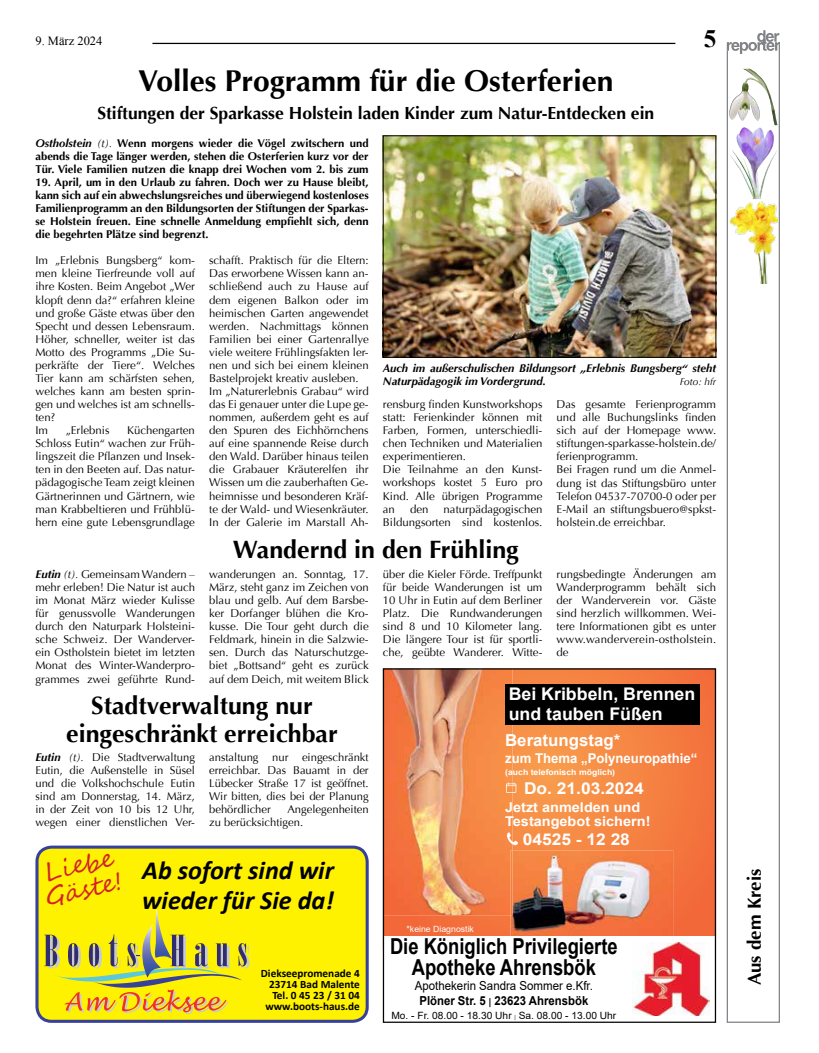
<style>
.page{position:relative;width:819px;height:1053px;background:#fff}
.page>*{position:absolute;margin:0;border:0;box-sizing:border-box;transform-origin:0 0}
.t1{font:700 30px "Optima";color:#000}
.t2{font:italic 700 26.25px/30.5px "Calibri";color:#000}
.t3{font:700 25px/27.5px "Optima";color:#000;text-align:center}
.t4{font:25px/25px "Segoe Script";color:#d2232a}
.t5{font:700 25px "Times New Roman";color:#000}
.t6{font:700 22px/21.2px "Arial";color:#000;text-align:center;scale:.84 1}
.t7{font:700 18.75px "Optima";color:#000}
.t8{font:700 17.5px "Optima";color:#000}
.t9{font:700 17.38px/19.6px "Arial";color:#fff}
.t10{font:700 16.5px "Arial";color:#fff}
.t11{font:700 16.25px "Arial";color:#fff;scale:1.07 1}
.t12{font:700 13.5px/14.1px "Arial";color:#fff;scale:1.07 1}
.t13{font:700 13.5px "Arial";color:#fff}
.t14{font:12.5px "Times New Roman";color:#000}
.t15{font:12.38px/15px "Arial";color:#000;text-align:center;scale:.93 1}
.t16{font:11.25px/13px "Optima";color:#000;text-align:justify}
.t17{font:700 11.25px/13px "Optima";color:#000;text-align:justify}
.t18{font:italic 700 11.25px/13px "Optima";color:#000}
.t19{font:700 11.25px/11.2px "Calibri";color:#000;text-align:right}
.t20{font:10px "Arial";color:#000}
.t21{font:italic 10px "Optima";color:#000}
.t22{font:8.5px "Arial";color:#fff}
.t23{font:700 8.12px "Arial";color:#fff;scale:1.07 1}
.s1{font-style:italic}
.s2{font-weight:400;font-style:italic}
.s3{font-weight:700;font-style:italic}
.s4{font-weight:700}
.s5{font-weight:700;font-size:9.62px}
.s6{font-size:5.5px}
</style>
<div class="page">
<hr style="left:152px;top:43px;width:523px;height:1px;background:#000">
<svg style="left:385px;top:670px;width:329px;height:266px;background:#f38041"></svg>
<img style="left:385px;top:670px;width:127px;height:245px">
<div style="left:505px;top:683px;width:194px;height:41px;background:#000"></div>
<img style="left:632px;top:942px;width:77px;height:73px">
<img style="left:510px;top:850px;width:163px;height:86px">
<img style="left:510px;top:850px;width:2px;height:65px">
<svg style="left:507px;top:832px;width:11px;height:13px"></svg>
<svg style="left:506px;top:782px;width:10px;height:10px"></svg>
<div style="left:383px;top:668px;width:333px;height:354px;border:1px solid #000"></div>
<div style="left:37px;top:847px;width:330px;height:174px;background:#fff200;border-radius:15px"></div>
<div style="left:35px;top:845px;width:333px;height:177px;border:3px solid #37419a;border-radius:15px"></div>
<svg style="left:44px;top:909px;width:205px;height:105px"></svg>
<img style="left:385px;top:137px;width:329px;height:218px">
<div style="left:383px;top:135px;width:333px;height:222px;border:1px solid #000"></div>
<svg style="left:726px;top:54px;width:54px;height:968px"></svg>
<svg style="left:726px;top:30px;width:54px;height:24px"></svg>
<img style="left:743px;top:69px;width:16px;height:15px">
<img style="left:729px;top:127px;width:48px;height:72px">
<img style="left:729px;top:201px;width:48px;height:82px">
<p class="t14" style="left:35px;top:32px;width:69px">9. März 2024</p>
<p class="t5" style="left:703px;top:21px;width:14px">5</p>
<p class="t1" style="left:138px;top:64px;width:477px">Volles Programm für die Osterferien</p>
<p class="t8" style="left:97px;top:102px;width:558px">Stiftungen der Sparkasse Holstein laden Kinder zum Natur-Entdecken ein</p>
<p class="t17" style="left:35px;top:136px;width:335px"><span class="s1">Ostholstein</span> <span class="s2">(t).</span> Wenn morgens wieder die Vögel zwitschern und abends die Tage länger werden, stehen die Osterferien kurz vor der Tür. Viele Familien nutzen die knapp drei Wochen vom 2. bis zum</p>
<p class="t17" style="left:35px;top:176px;width:335px">19. April, um in den Urlaub zu fahren. Doch wer zu Hause bleibt, kann sich auf ein abwechslungsreiches und überwiegend kostenloses Familienprogramm an den Bildungsorten der Stiftungen der Sparkas&shy;se Holstein freuen. Eine schnelle Anmeldung empfiehlt sich, denn die begehrten Plätze sind begrenzt.</p>
<p class="t16" style="left:35px;top:254px;width:161px;text-align:left">Im „Erlebnis Bungsberg“ kom&shy;men kleine Tierfreunde voll auf ihre Kosten. Beim Angebot „Wer klopft denn da?“ erfahren kleine und große Gäste etwas über den<br>Specht und dessen Lebensraum.<br>Höher, schneller, weiter ist das<br>Motto des Programms „Die Su&shy;perkräfte der Tiere“. Welches<br>Tier kann am schärfsten sehen, welches kann am besten sprin&shy;gen und welches ist am schnells&shy;ten?<br>Im</p>
<p class="t16" style="left:66px;top:424px;width:45px">„Erlebnis</p>
<p class="t16" style="left:35px;top:424px;width:161px;text-indent:92px">Küchengarten Schloss Eutin“ wachen zur Früh&shy;lingszeit die Pflanzen und Insek&shy;ten in den Beeten auf. Das natur&shy;pädagogische Team zeigt kleinen Gärtnerinnen und Gärtnern, wie man Krabbeltieren und Frühblü&shy;hern eine gute Lebensgrundlage</p>
<p class="t16" style="left:209px;top:254px;width:161px;text-align:left">schafft. Praktisch für die Eltern:<br>Das erworbene Wissen kann an&shy;schließend auch zu Hause auf dem eigenen Balkon oder im heimischen Garten angewendet werden. Nachmittags können<br>Familien bei einer Gartenrallye viele weitere Frühlingsfakten ler&shy;nen und sich bei einem kleinen<br>Bastelprojekt kreativ ausleben.<br>Im „Naturerlebnis Grabau“ wird das Ei genauer unter die Lupe ge&shy;nommen, außerdem geht es auf den Spuren des Eichhörnchens auf eine spannende Reise durch den Wald. Darüber hinaus teilen die Grabauer Kräuterelfen ihr<br>Wissen um die zauberhaften Ge&shy;heimnisse und besonderen Kräf&shy;te der Wald- und Wiesenkräuter.<br>In der Galerie im Marstall Ah-</p>
<p class="t18" style="left:383px;top:361px;width:335px">Auch im außerschulischen Bildungsort „Erlebnis Bungsberg“ steht<br>Naturpädagogik im Vordergrund.</p>
<p class="t21" style="left:679px;top:375px;width:38px">Foto: hfr</p>
<p class="t16" style="left:383px;top:398px;width:161px;text-align:left">rensburg finden Kunstworkshops statt: Ferienkinder können mit<br>Farben, Formen, unterschiedli&shy;chen Techniken und Materialien experimentieren.<br>Die Teilnahme an den Kunst&shy;workshops kostet 5 Euro pro<br>Kind. Alle übrigen Programme an</p>
<p class="t16" style="left:383px;top:502px;width:161px;text-align:right">naturpädagogischen<br>Bildungsorten sind kostenlos.</p>
<p class="t16" style="left:410px;top:502px;width:20px">den</p>
<p class="t16" style="left:556px;top:398px;width:161px;text-align:left">Das gesamte Ferienprogramm und alle Buchungslinks finden sich auf der Homepage www. stiftungen-sparkasse-holstein.de/ ferienprogramm.<br>Bei Fragen rund um die Anmel&shy;dung ist das Stiftungsbüro unter<br>Telefon 04537-70700-0 oder per<br>E-Mail an stiftungsbuero@spkst&shy;holstein.de erreichbar.</p>
<p class="t3" style="left:233px;top:535px;width:287px">Wandernd in den Frühling</p>
<p class="t16" style="left:383px;top:567px;width:161px">über die Kieler Förde. Treffpunkt für beide Wanderungen ist um 10 Uhr in Eutin auf dem Berliner Platz. Die Rundwanderungen sind 8 und 10 Kilometer lang.<br>Die längere Tour ist für sportli&shy;che, geübte Wanderer. Witte-</p>
<p class="t16" style="left:556px;top:567px;width:161px">rungsbedingte Änderungen am Wanderprogramm behält sich der Wanderverein vor. Gäste sind herzlich willkommen. Wei&shy;tere Informationen gibt es unter www.wanderverein-ostholstein. de</p>
<p class="t16" style="left:35px;top:567px;width:161px"><span class="s3">Eutin</span> <span class="s1">(t).</span> Gemeinsam Wandern – mehr erleben! Die Natur ist auch im Monat März wieder Kulisse für genussvolle Wanderungen durch den Naturpark Holsteini&shy;sche Schweiz. Der Wanderver&shy;ein Ostholstein bietet im letzten Monat des Winter-Wanderpro&shy;grammes zwei geführte Rund-</p>
<p class="t16" style="left:209px;top:567px;width:161px">wanderungen an. Sonntag, 17.<br>März, steht ganz im Zeichen von blau und gelb. Auf dem Barsbe&shy;ker Dorfanger blühen die Kro&shy;kusse. Die Tour geht durch die Feldmark, hinein in die Salzwie&shy;sen. Durch das Naturschutzge&shy;biet „Bottsand“ geht es zurück auf dem Deich, mit weitem Blick</p>
<p class="t3" style="left:66px;top:692px;width:273px">Stadtverwaltung nur eingeschränkt erreichbar</p>
<p class="t16" style="left:35px;top:750px;width:161px"><span class="s3">Eutin</span> <span class="s1">(t).</span> Die Stadtverwaltung Eutin, die Außenstelle in Süsel und die Volkshochschule Eutin sind am Donnerstag, 14. März, in der Zeit von 10 bis 12 Uhr, wegen einer dienstlichen Ver-</p>
<p class="t16" style="left:209px;top:750px;width:161px">anstaltung nur eingeschränkt erreichbar. Das Bauamt in der Lübecker Straße 17 ist geöffnet.<br>Wir bitten, dies bei der Planung behördlicher</p>
<p class="t16" style="left:209px;top:803px;width:161px;text-indent:78px">Angelegenheiten zu berücksichtigen.</p>
<p class="t4" style="left:38px;top:861px;width:80px;rotate:-12deg">Liebe<br>Gäste!</p>
<p class="t2" style="left:142px;top:853px;width:193px">Ab sofort sind wir wieder für Sie da!</p>
<p class="t19" style="left:261px;top:966px;width:100px">Diekseepromenade 4<br>23714 Bad Malente<br>Tel. 0 45 23 / 31 04 www.boots-haus.de</p>
<p class="t9" style="left:508px;top:684px;width:188px">Bei Kribbeln, Brennen und tauben Füßen</p>
<p class="t10" style="left:505px;top:728px;width:117px">Beratungstag*</p>
<p class="t13" style="left:505px;top:748px;width:194px">zum Thema „Polyneuropathie“</p>
<p class="t23" style="left:505px;top:765px;width:104px">(auch telefonisch möglich)</p>
<p class="t11" style="left:524px;top:776px;width:113px">Do. 21.03.2024</p>
<p class="t12" style="left:505px;top:800px;width:137px">Jetzt anmelden und<br>Testangebot sichern!</p>
<p class="t11" style="left:522px;top:828px;width:102px">04525 - 12 28</p>
<p class="t22" style="left:406px;top:923px;width:69px">*keine Diagnostik</p>
<p class="t6" style="left:390px;top:935px;width:273px">Die Königlich Privilegierte<br>Apotheke Ahrensbök</p>
<p class="t15" style="left:415px;top:978px;width:193px">Apothekerin Sandra Sommer e.Kfr.<br><span class="s4">Plöner Str. 5</span> <span class="s5">|</span> <span class="s4">23623 Ahrensbök</span></p>
<p class="t20" style="left:391px;top:1008px;width:226px">Mo. - Fr. 08.00 - 18.30 Uhr <span class="s6">|</span> Sa. 08.00 - 13.00 Uhr</p>
<p class="t7" style="left:743px;top:985px;width:118px;rotate:-90deg">Aus dem Kreis</p>
</div>
